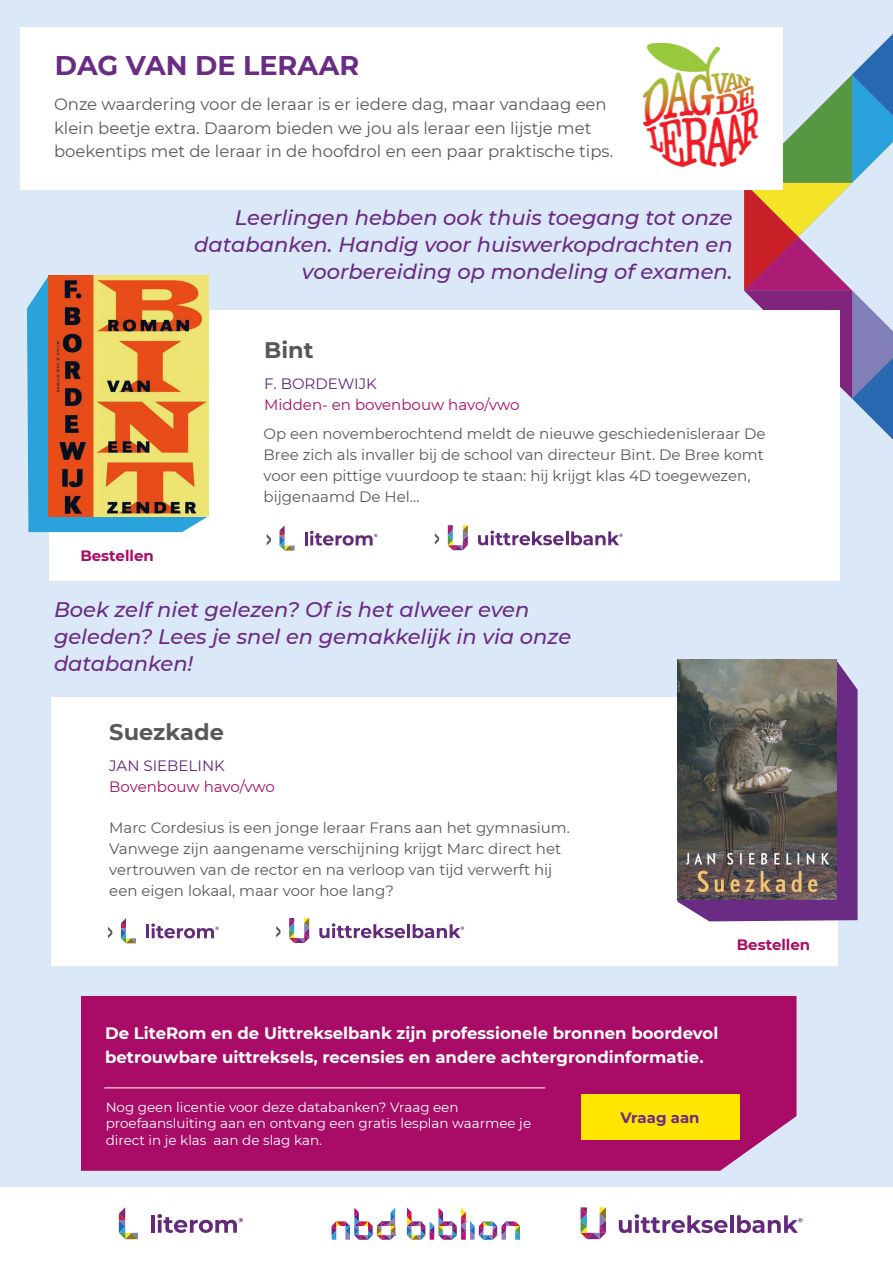
<style>
.page{position:relative;width:893px;height:1263px;background:#fff}
.page>*{position:absolute;margin:0;border:0;box-sizing:border-box;transform-origin:0 0}
.t1{font:700 27px "Montserrat";color:#6a2b85}
.t2{font:700 22.5px "Montserrat";color:#57585a}
.t3{font:italic 500 21px/27px "Montserrat";color:#6a2b85;text-align:right}
.t4{font:16.5px/23.1px "Montserrat";color:#57585a}
.t5{font:700 16.5px/24px "Montserrat";color:#fff}
.t6{font:15px/21px "Montserrat";color:#57585a}
.t7{font:15px "Montserrat";color:#a80c66}
.t8{font:15px "Montserrat";color:#61257a}
.t9{font:700 15px "Montserrat";color:#a80c66}
.t10{font:700 15px "Montserrat";color:#6a2b85}
.t11{font:13.5px/16.5px "Montserrat";color:#fff}
</style>
<div class="page">
<div style="left:0;top:0;width:893px;height:1253px;background:#dae8f7"></div>
<svg style="left:744px;top:34px;width:149px;height:405px"></svg>
<div style="left:51px;top:697px;width:786px;height:268px;background:#fff"></div>
<div style="left:20px;top:27px;width:763px;height:162px;background:#fff"></div>
<div style="left:0;top:1187px;width:893px;height:76px;background:#fff"></div>
<hr style="left:151px;top:1215px;width:3px;height:18px;background:#63297b">
<svg style="left:157px;top:1214px;width:86px;height:19px"></svg>
<svg style="left:119px;top:1207px;width:19px;height:32px"></svg>
<svg style="left:619px;top:1214px;width:108px;height:19px"></svg>
<hr style="left:730px;top:1215px;width:4px;height:18px;background:#63297b">
<svg style="left:737px;top:1215px;width:65px;height:18px"></svg>
<svg style="left:580px;top:1207px;width:26px;height:32px"></svg>
<svg style="left:332px;top:1208px;width:63px;height:32px"></svg>
<svg style="left:407px;top:1208px;width:113px;height:32px"></svg>
<div style="left:49px;top:310px;width:791px;height:270px;background:#fff"></div>
<svg style="left:27px;top:277px;width:181px;height:255px;background:#40aadb"></svg>
<img style="left:49px;top:276px;width:159px;height:240px">
<svg style="left:677px;top:660px;width:181px;height:261px;background:#723c8a"></svg>
<img style="left:677px;top:660px;width:159px;height:239px">
<svg style="left:478px;top:531px;width:145px;height:14px"></svg>
<svg style="left:448px;top:525px;width:20px;height:25px"></svg>
<svg style="left:305px;top:531px;width:72px;height:15px"></svg>
<svg style="left:280px;top:525px;width:15px;height:25px"></svg>
<svg style="left:267px;top:534px;width:4px;height:11px"></svg>
<svg style="left:435px;top:533px;width:4px;height:12px"></svg>
<svg style="left:319px;top:923px;width:86px;height:15px"></svg>
<hr style="left:407px;top:924px;width:3px;height:14px;background:#63297b">
<svg style="left:413px;top:924px;width:51px;height:14px"></svg>
<svg style="left:289px;top:918px;width:20px;height:25px"></svg>
<hr style="left:146px;top:924px;width:3px;height:14px;background:#63297b">
<svg style="left:151px;top:923px;width:68px;height:15px"></svg>
<svg style="left:121px;top:918px;width:15px;height:25px"></svg>
<svg style="left:108px;top:927px;width:4px;height:11px"></svg>
<svg style="left:276px;top:926px;width:4px;height:11px"></svg>
<div style="left:81px;top:996px;width:715px;height:175px;background:#a80c66"></div>
<div style="left:581px;top:1094px;width:158px;height:46px;background:#ffe601"></div>
<hr style="left:104px;top:1088px;width:441px;height:1px;background:#fff">
<img style="left:643px;top:43px;width:115px;height:124px">
<p class="t1" style="left:55px;top:46px;width:306px">DAG VAN DE LERAAR</p>
<p class="t4" style="left:54px;top:92px;width:561px">Onze waardering voor de leraar is er iedere dag, maar vandaag een klein beetje extra. Daarom bieden we jou als leraar een lijstje met boekentips met de leraar in de hoofdrol en een paar praktische tips.</p>
<p class="t3" style="left:194px;top:203px;width:540px">Leerlingen hebben ook thuis toegang tot onze databanken. Handig voor huiswerkopdrachten en voorbereiding op mondeling of examen.</p>
<p class="t2" style="left:264px;top:333px;width:51px">Bint</p>
<p class="t8" style="left:264px;top:374px;width:114px">F. BORDEWIJK</p>
<p class="t7" style="left:264px;top:395px;width:257px">Midden- en bovenbouw havo/vwo</p>
<p class="t9" style="left:80px;top:545px;width:75px">Bestellen</p>
<p class="t6" style="left:264px;top:423px;width:504px">Op een novemberochtend meldt de nieuwe geschiedenisleraar De Bree zich als invaller bij de school van directeur Bint. De Bree komt voor een pittige vuurdoop te staan: hij krijgt klas 4D toegewezen, bijgenaamd De Hel…</p>
<p class="t3" style="left:54px;top:595px;width:519px;text-align:left">Boek zelf niet gelezen? Of is het alweer even geleden? Lees je snel en gemakkelijk in via onze databanken!</p>
<p class="t2" style="left:109px;top:715px;width:116px">Suezkade</p>
<p class="t8" style="left:109px;top:755px;width:117px">JAN SIEBELINK</p>
<p class="t7" style="left:109px;top:776px;width:167px">Bovenbouw havo/vwo</p>
<p class="t6" style="left:109px;top:817px;width:462px">Marc Cordesius is een jonge leraar Frans aan het gymnasium.<br>Vanwege zijn aangename verschijning krijgt Marc direct het vertrouwen van de rector en na verloop van tijd verwerft hij een eigen lokaal, maar voor hoe lang?</p>
<p class="t9" style="left:737px;top:934px;width:75px">Bestellen</p>
<p class="t5" style="left:105px;top:1020px;width:615px">De LiteRom en de Uittrekselbank zijn professionele bronnen boordevol betrouwbare uittreksels, recensies en andere achtergrondinformatie.</p>
<p class="t11" style="left:106px;top:1098px;width:427px">Nog geen licentie voor deze databanken? Vraag een proefaansluiting aan en ontvang een gratis lesplan waarmee je direct in je klas aan de slag kan.</p>
<p class="t10" style="left:620px;top:1106px;width:81px">Vraag aan</p>
</div>
